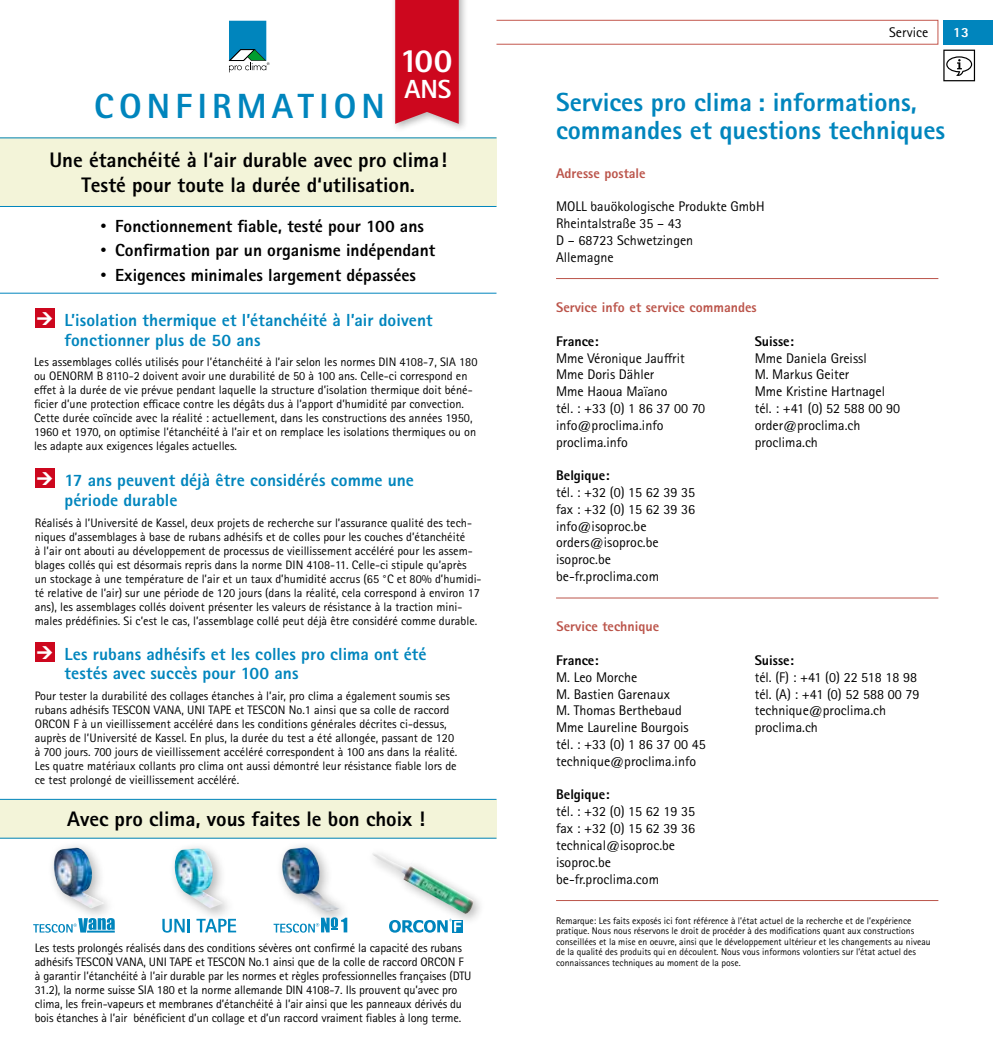
<style>
.page{position:relative;width:993px;height:1042px;background:#fff}
.page>*{position:absolute;margin:0;border:0;box-sizing:border-box;transform-origin:0 0}
.t1{font:800 35px "Rotis Sans Serif Pro";letter-spacing:.15em;color:#0085bd}
.t2{font:800 33.6px "Rotis Sans Serif Pro";color:#fff}
.t3{font:800 26.25px/28px "Rotis Sans Serif Pro";color:#0085bd}
.t4{font:800 26.25px "Rotis Sans Serif Pro";color:#fff}
.t5{font:800 21px/24.5px "Rotis Sans Serif Pro";color:#000;text-align:center}
.t6{font:800 17.5px/19.2px "Rotis Sans Serif Pro";letter-spacing:.005em;color:#0085bd}
.t7{font:800 17.5px "Rotis Sans Serif Pro";color:#000}
.t8{font:14px/16.8px "Rotis Sans Serif Pro";color:#000}
.t9{font:800 14px "Rotis Sans Serif Pro";color:#bb544a}
.t10{font:800 14px "Rotis Sans Serif Pro";color:#000}
.t11{font:800 14px "Rotis Sans Serif Pro";color:#fff}
.t12{font:12.25px/14px "Rotis Sans Serif Pro";color:#000}
.t13{font:9.62px/10.5px "Rotis Sans Serif Pro";color:#000}
.s1{font-size:12.25px}
</style>
<div class="page">
<div style="left:943px;top:20px;width:49px;height:25px;background:#0085bd"></div>
<div style="left:496px;top:20px;width:442px;height:25px;border:1px solid #c3574d"></div>
<svg style="left:943px;top:50px;width:31px;height:31px"></svg>
<hr style="left:556px;top:278px;width:382px;height:1px;background:#bb544a">
<hr style="left:556px;top:597px;width:382px;height:1px;background:#bb544a">
<hr style="left:556px;top:900px;width:382px;height:1px;background:#bb544a">
<div style="left:0;top:137px;width:496px;height:70px;background:#f3f4d9"></div>
<hr style="left:0;top:206px;width:496px;height:1px;background:#0085bd">
<hr style="left:0;top:293px;width:496px;height:1px;background:#0085bd">
<svg style="left:229px;top:21px;width:40px;height:51px"></svg>
<hr style="left:0;top:137px;width:496px;height:1px;background:#0085bd">
<div style="left:390px;top:0;width:78px;height:133px;background:#000;opacity:.3"></div>
<div style="left:395px;top:0;width:63px;height:124px;background:#cd071e"></div>
<div style="left:35px;top:308px;width:20px;height:20px;background:#cd071e"></div>
<div style="left:35px;top:468px;width:20px;height:20px;background:#cd071e"></div>
<div style="left:35px;top:642px;width:20px;height:20px;background:#cd071e"></div>
<div style="left:0;top:799px;width:496px;height:39px;background:#f3f4d9"></div>
<hr style="left:0;top:799px;width:496px;height:1px;background:#0085bd">
<hr style="left:0;top:838px;width:496px;height:1px;background:#0085bd">
<div style="left:47px;top:841px;width:70px;height:81px;background:#000;opacity:.3"></div>
<img style="left:53px;top:848px;width:52px;height:60px">
<div style="left:168px;top:841px;width:68px;height:81px;background:#000;opacity:.3"></div>
<img style="left:174px;top:848px;width:49px;height:60px">
<div style="left:275px;top:840px;width:77px;height:85px;background:#000;opacity:.3"></div>
<img style="left:281px;top:847px;width:59px;height:65px">
<svg style="left:33px;top:918px;width:82px;height:14px"></svg>
<svg style="left:162px;top:919px;width:27px;height:13px"></svg>
<svg style="left:196px;top:919px;width:40px;height:13px"></svg>
<svg style="left:273px;top:917px;width:74px;height:15px"></svg>
<div style="left:452px;top:920px;width:10px;height:12px;background:#0085bd"></div>
<svg style="left:389px;top:926px;width:72px;height:6px"></svg>
<div style="left:366px;top:846px;width:120px;height:80px;background:#000;opacity:.3"></div>
<img style="left:372px;top:852px;width:103px;height:62px">
<h2 class="t2" style="left:399px;top:39px;width:54px">100</h2>
<h3 class="t4" style="left:404px;top:73px;width:49px">ANS</h3>
<h1 class="t1" style="left:94px;top:83px;width:292px">CONFIRMATION</h1>
<h3 class="t5" style="left:49px;top:148px;width:399px">Une étanchéité à l‘air durable avec pro clima!<br>Testé pour toute la durée d‘utilisation.</h3>
<h3 class="t7" style="left:100px;top:215px;width:325px"><span class="s1">•</span> Fonctionnement fiable, testé pour 100 ans</h3>
<h3 class="t7" style="left:100px;top:239px;width:336px"><span class="s1">•</span> Confirmation par un organisme indépendant</h3>
<h3 class="t7" style="left:100px;top:264px;width:317px"><span class="s1">•</span> Exigences minimales largement dépassées</h3>
<h3 class="t6" style="left:64px;top:311px;width:369px">L’isolation thermique et l’étanchéité à l’air doivent fonctionner plus de 50 ans</h3>
<p class="t12" style="left:34px;top:355px;width:445px">Les assemblages collés utilisés pour l’étanchéité à l’air selon les normes DIN 4108-7, SIA 180 ou OENORM B 8110-2 doivent avoir une durabilité de 50 à 100 ans. Celle-ci correspond en effet à la durée de vie prévue pendant laquelle la structure d’isolation thermique doit béné&shy;ficier d’une protection efficace contre les dégâts dus à l’apport d’humidité par convection.<br>Cette durée coïncide avec la réalité : actuellement, dans les constructions des années 1950, 1960 et 1970, on optimise l’étanchéité à l’air et on remplace les isolations thermiques ou on les adapte aux exigences légales actuelles.</p>
<h3 class="t6" style="left:64px;top:471px;width:351px">17 ans peuvent déjà être considérés comme une période durable</h3>
<p class="t12" style="left:35px;top:516px;width:448px">Réalisés à l’Université de Kassel, deux projets de recherche sur l’assurance qualité des tech&shy;niques d’assemblages à base de rubans adhésifs et de colles pour les couches d’étanchéité<br>à l’air ont abouti au développement de processus de vieillissement accéléré pour les assem&shy;blages collés qui est désormais repris dans la norme DIN 4108-11. Celle-ci stipule qu’après un stockage à une température de l’air et un taux d’humidité accrus (65 °C et 80% d’humidi&shy;té relative de l’air) sur une période de 120 jours (dans la réalité, cela correspond à environ 17 ans), les assemblages collés doivent présenter les valeurs de résistance à la traction mini&shy;males prédéfinies. Si c’est le cas, l’assemblage collé peut déjà être considéré comme durable.</p>
<h3 class="t6" style="left:64px;top:644px;width:363px">Les rubans adhésifs et les colles pro clima ont été testés avec succès pour 100 ans</h3>
<p class="t12" style="left:35px;top:689px;width:424px">Pour tester la durabilité des collages étanches à l’air, pro clima a également soumis ses rubans adhésifs TESCON VANA, UNI TAPE et TESCON No.1 ainsi que sa colle de raccord ORCON F à un vieillissement accéléré dans les conditions générales décrites ci-dessus, auprès de l’Université de Kassel. En plus, la durée du test a été allongée, passant de 120 à 700 jours. 700 jours de vieillissement accéléré correspondent à 100 ans dans la réalité.<br>Les quatre matériaux collants pro clima ont aussi démontré leur résistance fiable lors de ce test prolongé de vieillissement accéléré.</p>
<h3 class="t5" style="left:67px;top:806px;width:359px">Avec pro clima, vous faites le bon choix !</h3>
<p class="t12" style="left:35px;top:941px;width:438px">Les tests prolongés réalisés dans des conditions sévères ont confirmé la capacité des rubans adhésifs TESCON VANA, UNI TAPE et TESCON No.1 ainsi que de la colle de raccord ORCON F à garantir l’étanchéité à l’air durable par les normes et règles professionnelles françaises (DTU 31.2), la norme suisse SIA 180 et la norme allemande DIN 4108-7. Ils prouvent qu’avec pro clima, les frein-vapeurs et membranes d’étanchéité à l’air ainsi que les panneaux dérivés du bois étanches à l’air bénéficient d’un collage et d’un raccord vraiment fiables à long terme.</p>
<p class="t8" style="left:888px;top:24px;width:41px">Service</p>
<p class="t11" style="left:952px;top:23px;width:17px">13</p>
<h3 class="t3" style="left:556px;top:87px;width:390px">Services pro clima : informations, commandes et questions techniques</h3>
<p class="t9" style="left:556px;top:164px;width:91px">Adresse postale</p>
<p class="t8" style="left:556px;top:198px;width:210px">MOLL bauökologische Produkte GmbH<br>Rheintalstraße 35 – 43<br>D – 68723 Schwetzingen<br>Allemagne</p>
<p class="t9" style="left:556px;top:298px;width:202px">Service info et service commandes</p>
<p class="t10" style="left:556px;top:332px;width:44px">France:</p>
<p class="t8" style="left:556px;top:349px;width:151px">Mme Véronique Jauffrit<br>Mme Doris Dähler<br>Mme Haoua Maïano<br>tél. : +33 (0) 1 86 37 00 70 info@proclima.info proclima.info</p>
<p class="t10" style="left:556px;top:466px;width:55px">Belgique:</p>
<p class="t8" style="left:556px;top:484px;width:140px">tél. : +32 (0) 15 62 39 35 fax : +32 (0) 15 62 39 36 info@isoproc.be orders@isoproc.be isoproc.be be-fr.proclima.com</p>
<p class="t9" style="left:556px;top:618px;width:104px">Service technique</p>
<p class="t10" style="left:556px;top:651px;width:44px">France:</p>
<p class="t8" style="left:556px;top:669px;width:151px">M. Leo Morche<br>M. Bastien Garenaux<br>M. Thomas Berthebaud<br>Mme Laureline Bourgois tél. : +33 (0) 1 86 37 00 45 technique@proclima.info</p>
<p class="t10" style="left:556px;top:786px;width:55px">Belgique:</p>
<p class="t8" style="left:556px;top:803px;width:140px">tél. : +32 (0) 15 62 19 35 fax : +32 (0) 15 62 39 36 technical@isoproc.be isoproc.be be-fr.proclima.com</p>
<p class="t10" style="left:754px;top:332px;width:41px">Suisse:</p>
<p class="t8" style="left:754px;top:349px;width:147px">Mme Daniela Greissl<br>M. Markus Geiter<br>Mme Kristine Hartnagel tél. : +41 (0) 52 588 00 90 order@proclima.ch proclima.ch</p>
<p class="t10" style="left:754px;top:651px;width:41px">Suisse:</p>
<p class="t8" style="left:754px;top:669px;width:166px">tél. (F) : +41 (0) 22 518 18 98 tél. (A) : +41 (0) 52 588 00 79 technique@proclima.ch proclima.ch</p>
<p class="t13" style="left:556px;top:915px;width:376px">Remarque: Les faits exposés ici font référence à l’état actuel de la recherche et de l’expérience pratique. Nous nous réservons le droit de procéder à des modifications quant aux constructions conseillées et la mise en oeuvre, ainsi que le développement ultérieur et les changements au niveau de la qualité des produits qui en découlent. Nous vous informons volontiers sur l’état actuel des connaissances techniques au moment de la pose.</p>
</div>
